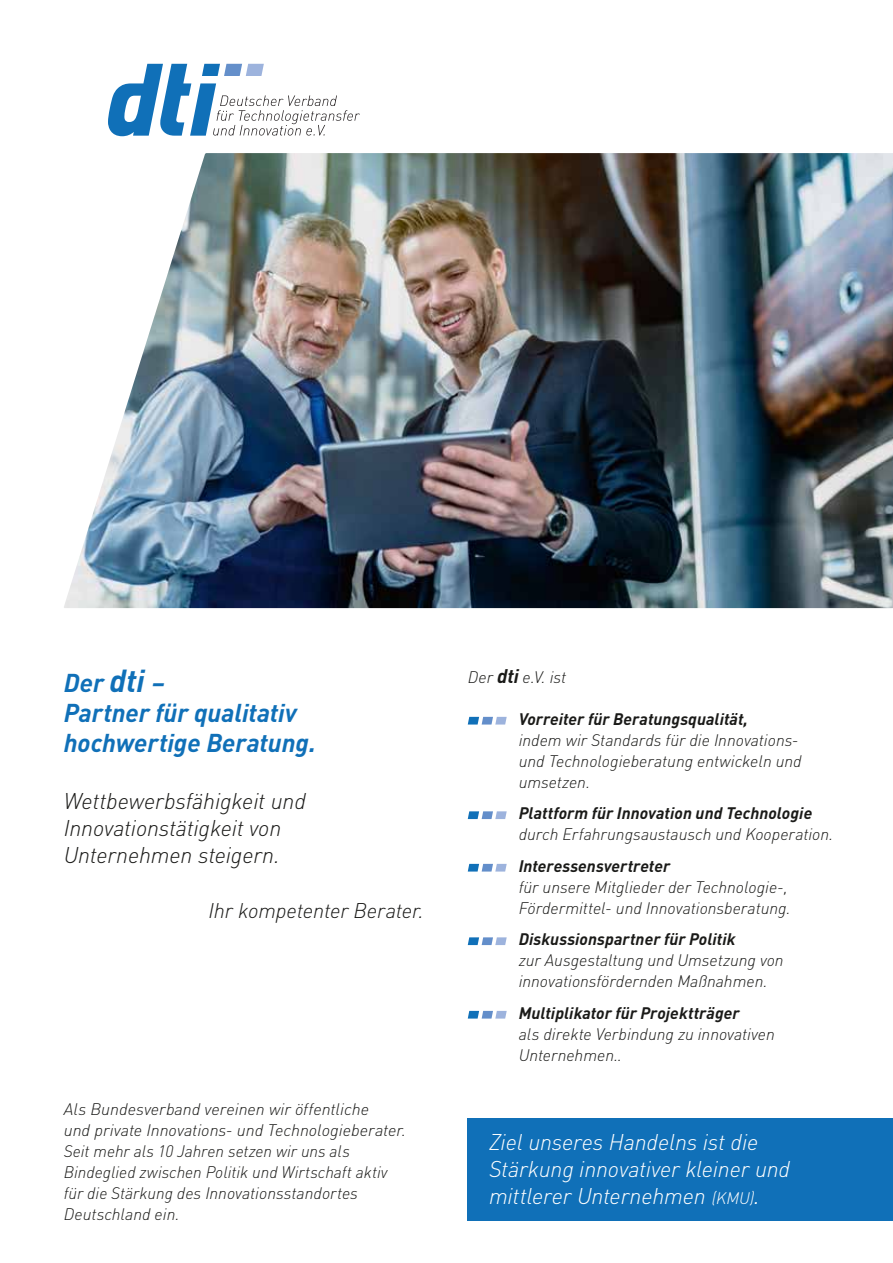
<style>
.page{position:relative;width:893px;height:1263px;background:#fff}
.page>*{position:absolute;margin:0;border:0;box-sizing:border-box;transform-origin:0 0}
.t1{font:italic 700 25.5px/30px "DIN Pro";color:#1070b8}
.t2{font:italic 300 22.5px/27px "DIN Pro";letter-spacing:-.01em;color:#fff}
.t3{font:italic 300 22.5px/27px "DIN Pro";letter-spacing:-.01em;color:#1a1a18}
.t4{font:italic 300 21px "DIN Pro";letter-spacing:-.01em;color:#1a1a18}
.t5{font:italic 300 16.5px/21px "DIN Pro";color:#1a1a18}
.t6{font:italic 700 16.5px "DIN Pro";letter-spacing:.005em;color:#1a1a18}
.s1{font-size:31.5px}
.s2{font-weight:700;font-size:19.5px}
.s3{font-size:16.5px}
.s4{font-size:25.5px}
</style>
<div class="page">
<svg style="left:108px;top:64px;width:252px;height:72px"></svg>
<img style="left:64px;top:153px;width:829px;height:455px">
<div style="left:468px;top:1118px;width:425px;height:102px;background:#1070b8"></div>
<svg style="left:468px;top:717px;width:39px;height:7px"></svg>
<svg style="left:468px;top:811px;width:39px;height:8px"></svg>
<svg style="left:468px;top:864px;width:39px;height:7px"></svg>
<svg style="left:468px;top:937px;width:39px;height:8px"></svg>
<svg style="left:468px;top:1011px;width:39px;height:7px"></svg>
<h1 class="t1" style="left:64px;top:664px;width:254px">Der <span class="s1">dti</span> –<br>Partner für qualitativ hochwertige Beratung.</h1>
<h2 class="t3" style="left:64px;top:785px;width:244px">Wettbewerbsfähigkeit und<br>Innovationstätigkeit von<br>Unternehmen steigern.</h2>
<p class="t4" style="left:209px;top:894px;width:217px">Ihr kompetenter Berater.</p>
<p class="t5" style="left:64px;top:1097px;width:344px">Als Bundesverband vereinen wir öffentliche<br>und private Innovations- und Technologieberater.<br>Seit mehr als 10 Jahren setzen wir uns als Bindeglied zwischen Politik und Wirtschaft aktiv für die Stärkung des Innovationsstandortes Deutschland ein.</p>
<p class="t5" style="left:468px;top:665px;width:100px">Der <span class="s2">dti</span> e.V. ist</p>
<p class="t6" style="left:519px;top:705px;width:231px">Vorreiter für Beratungsqualität,</p>
<p class="t5" style="left:519px;top:728px;width:285px">indem wir Standards für die Innovations&shy;und Technologieberatung entwickeln und umsetzen.</p>
<p class="t6" style="left:519px;top:799px;width:295px">Plattform für Innovation und Technologie</p>
<p class="t5" style="left:519px;top:822px;width:316px">durch Erfahrungsaustausch und Kooperation.</p>
<p class="t6" style="left:519px;top:852px;width:153px">Interessensvertreter</p>
<p class="t5" style="left:519px;top:875px;width:274px">für unsere Mitglieder der Technologie-,<br>Fördermittel- und Innovationsberatung.</p>
<p class="t6" style="left:519px;top:925px;width:218px">Diskussionspartner für Politik</p>
<p class="t5" style="left:519px;top:948px;width:266px">zur Ausgestaltung und Umsetzung von innovationsfördernden Maßnahmen.</p>
<p class="t6" style="left:519px;top:999px;width:222px">Multiplikator für Projektträger</p>
<p class="t5" style="left:519px;top:1022px;width:258px">als direkte Verbindung zu innovativen<br>Unternehmen..</p>
<h2 class="t2" style="left:489px;top:1127px;width:303px">Ziel unseres Handelns ist die<br>Stärkung innovativer kleiner und mittlerer Unternehmen <span class="s3">(KMU)</span><span class="s4">.</span></h2>
</div>
